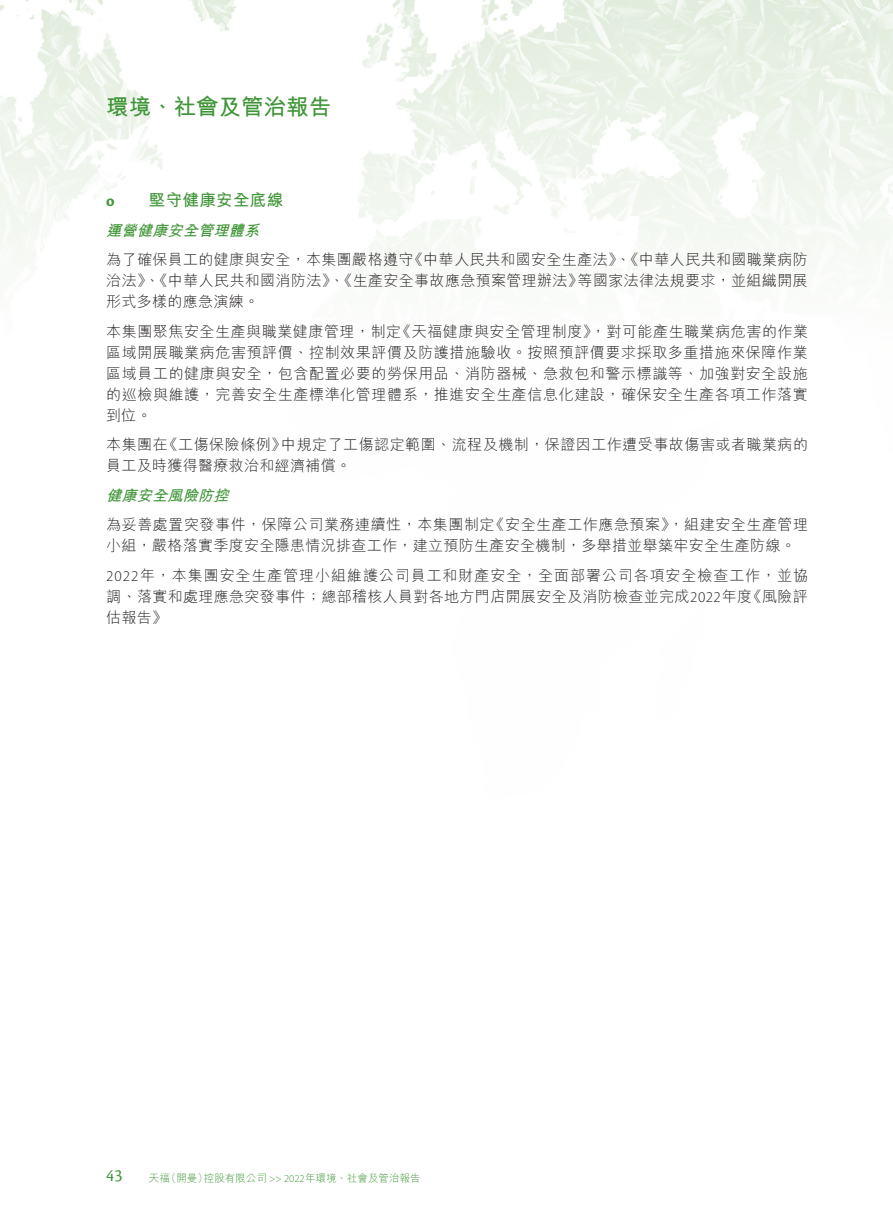
<style>
.page{position:relative;width:893px;height:1212px;background:#fff}
.page>*{position:absolute;margin:0;border:0;box-sizing:border-box;transform-origin:0 0}
.t1{font:700 22.5px "M Hei HK";color:#3f9537}
.t2{font:18px "Cronos Pro Disp";color:#3f9537}
.t3{font:700 16.5px "M Hei HK";letter-spacing:.02em;color:#3f9537}
.t4{font:700 16.5px "Cronos Pro";color:#3f9537}
.t5{font:300 15px/21px "M Hei HK";letter-spacing:.035em;color:#231f20}
.t6{font:300 15px/21px "M Hei HK";letter-spacing:.06em;color:#231f20;text-align:right}
.t7{font:italic 700 15px "M Hei HK";color:#3f9537}
.t8{font:300 10.5px "M Hei HK";color:#3f9537}
.s1{font-family:"Myriad Pro"}
</style>
<div class="page">
<img style="left:0;top:0;width:893px;height:263px">
<h1 class="t1" style="left:106px;top:90px;width:226px">環境、社會及管治報告</h1>
<p class="t3" style="left:149px;top:188px;width:136px">堅守健康安全底線</p>
<p class="t4" style="left:106px;top:191px;width:10px">o</p>
<p class="t7" style="left:106px;top:219px;width:159px">運營健康安全管理體系</p>
<p class="t5" style="left:408px;top:249px;width:401px">《中華人民共和國安全生產法》、《中華人民共和國職業病防</p>
<p class="t5" style="left:106px;top:249px;width:309px">為了確保員工的健康與安全，本集團嚴格遵守</p>
<p class="t5" style="left:106px;top:270px;width:478px">治法》、《中華人民共和國消防法》、《生產安全事故應急預案管理辦法》形式多樣的應急演練。</p>
<p class="t5" style="left:396px;top:320px;width:413px">《天福健康與安全管理制度，》對可能產生職業病危害的作業</p>
<p class="t5" style="left:578px;top:270px;width:232px">等國家法律法規要求，並組織開展</p>
<p class="t5" style="left:106px;top:320px;width:703px">本集團聚焦安全生產與職業健康管理，制定<br>區域開展職業病危害預評價、控制效果評價及防護措施驗收。按照預評價要求採取多重措施來保障作業區域員工的健康與安全，包含配置必要的勞保用品、消防器械、急救包和警示標識等、加強對安全設施的巡檢與維護，完善安全生產標準化管理體系，推進安全生產信息化建設，確保安全生產各項工作落實到位。</p>
<p class="t5" style="left:281px;top:434px;width:528px">中規定了工傷認定範圍、流程及機制，保證因工作遭受事故傷害或者職業病的</p>
<p class="t5" style="left:163px;top:434px;width:125px">《工傷保險條例》</p>
<p class="t5" style="left:106px;top:434px;width:246px">本集團在<br>員工及時獲得醫療救治和經濟補償。</p>
<p class="t7" style="left:106px;top:484px;width:129px">健康安全風險防控</p>
<p class="t5" style="left:106px;top:514px;width:691px">為妥善處置突發事件，保障公司業務連續性，本集團制定<br>小組，嚴格落實季度安全隱患情況排查工作，建立預防生產安全機制，多舉措並舉築牢安全生產防線。</p>
<p class="t6" style="left:106px;top:564px;width:703px"><span class="s1">2022</span>年，本集團安全生產管理小組維護公司員工和財產安全，全面部署公司各項安全檢查工作，並協《風險評</p>
<p class="t5" style="left:490px;top:514px;width:320px">《安全生產工作應急預案，》組建安全生產管理</p>
<p class="t5" style="left:106px;top:585px;width:647px">調、落實和處理應急突發事件；總部稽核人員對各地方門店開展安全及消防檢查並完成<span class="s1">2022</span>年度估報告《</p>
<p class="t2" style="left:106px;top:1165px;width:18px">43</p>
<p class="t8" style="left:166px;top:1173px;width:43px">（開曼）</p>
<p class="t8" style="left:204px;top:1173px;width:218px">控股有限公司 <span class="s1">&gt;&gt; 2022</span>年環境、社會及管治報告</p>
<p class="t8" style="left:149px;top:1173px;width:22px">天福</p>
</div>
